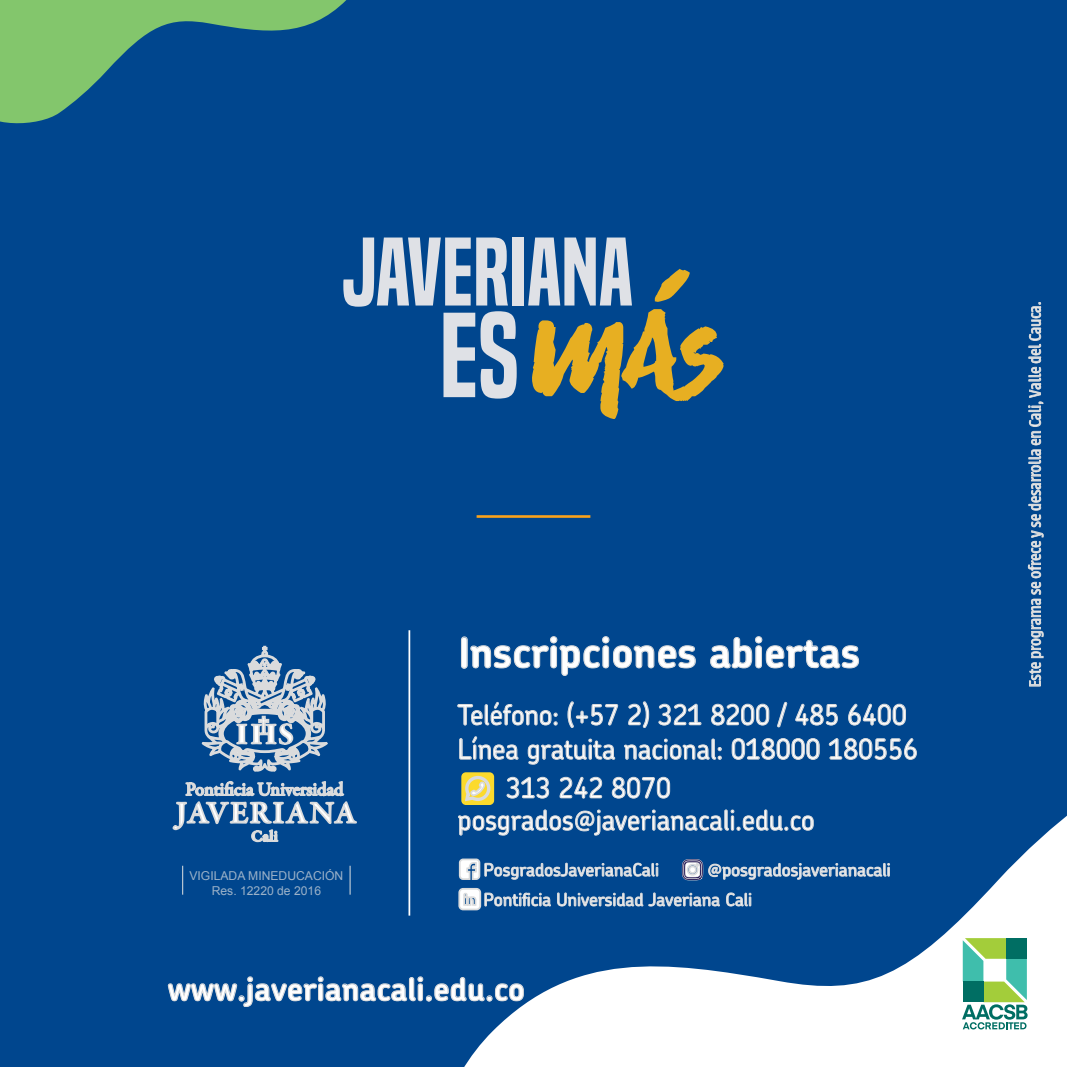
<style>
.page{position:relative;width:1067px;height:1067px;background:#00468e}
.page>*{position:absolute;margin:0;border:0;box-sizing:border-box;transform-origin:0 0}
.t1{font:700 41.65px "Chevin";letter-spacing:-.005em;color:#fff}
.t2{font:700 31.85px "Chevin";letter-spacing:-.005em;color:#fff}
.t3{font:500 27.82px/34.3px "Chevin";color:#fff;scale:.96 1}
.t4{font:500 17.5px/29.8px "Chevin";color:#fff}
.t5{font:300 17.5px "Urbana";letter-spacing:-.005em;color:#fff}
.t6{font:12.25px/14.7px "Arial";color:#e0e1e2;text-align:center}
</style>
<div class="page">
<hr style="left:476px;top:515px;width:114px;height:3px;background:#faa21b">
<svg style="left:0;top:0;width:346px;height:124px"></svg>
<svg style="left:464px;top:815px;width:603px;height:252px;fill:#fff"></svg>
<div style="left:512px;top:237px;width:12px;height:68px;background:#dfe1e6"></div>
<svg style="left:343px;top:237px;width:173px;height:161px"></svg>
<svg style="left:528px;top:237px;width:195px;height:182px"></svg>
<svg style="left:168px;top:976px;width:356px;height:30px"></svg>
<svg style="left:1028px;top:302px;width:15px;height:384px"></svg>
<svg style="left:172px;top:645px;width:185px;height:198px"></svg>
<hr style="left:408px;top:630px;width:2px;height:285px;background:#fff">
<svg style="left:457px;top:636px;width:459px;height:275px"></svg>
<svg style="left:962px;top:938px;width:65px;height:91px;background:#7cbe98"></svg>
<h1 class="t1" style="left:458px;top:625px;width:403px">Inscripciones abiertas</h1>
<p class="t3" style="left:457px;top:697px;width:481px">Teléfono: (+57 2) 321 8200 / 485 6400<br>Línea gratuita nacional: 018000 180556</p>
<p class="t3" style="left:506px;top:770px;width:173px">313 242 8070</p>
<p class="t6" style="left:189px;top:868px;width:155px">VIGILADA MINEDUCACIÓN<br>Res. 12220 de 2016</p>
<p class="t3" style="left:457px;top:802px;width:373px">posgrados@javerianacali.edu.co</p>
<p class="t4" style="left:483px;top:854px;width:270px">PosgradosJaverianaCali<br>Pontificia Universidad Javeriana Cali</p>
<p class="t4" style="left:707px;top:854px;width:185px">@posgradosjaverianacali</p>
<p class="t2" style="left:168px;top:968px;width:359px">www.javerianacali.edu.co</p>
<p class="t5" style="left:1025px;top:687px;width:387px;rotate:-90deg">Este programa se ofrece y se desarrolla en Cali, Valle del Cauca.</p>
</div>
